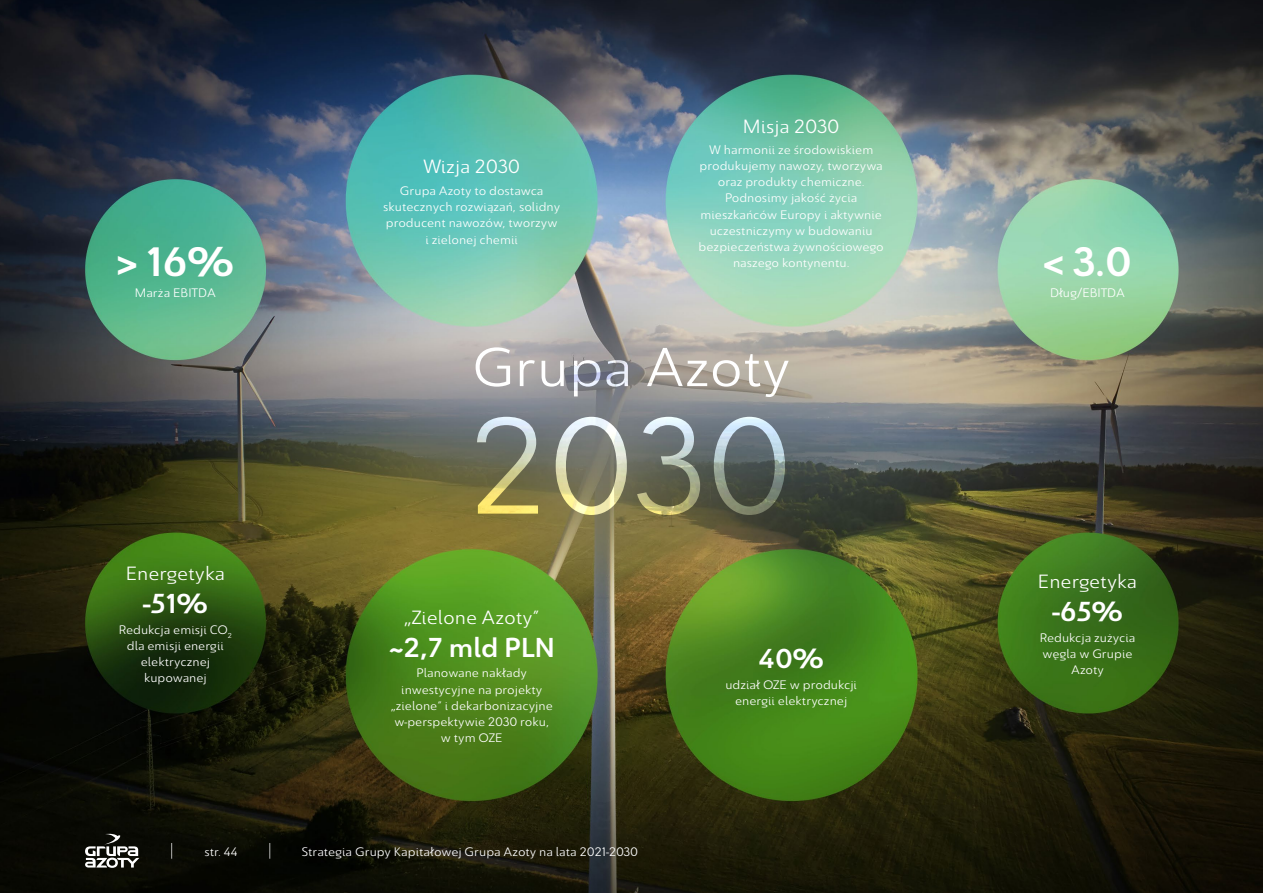
<style>
.page{position:relative;width:1263px;height:893px;background:#fff}
.page>*{position:absolute;margin:0;border:0;box-sizing:border-box;transform-origin:0 0}
.t1{font:150px "Savigny Regular Norm";color:#fff}
.t2{font:60px "Savigny Regular Norm";letter-spacing:-.005em;color:#fff}
.t3{font:45px "Savigny Medium Norm";color:#fff}
.t4{font:30px "Savigny Medium Norm";color:#fff}
.t5{font:21px "Savigny Regular Norm";color:#fff}
.t6{font:13.5px/16.2px "Savigny Regular Norm";color:#fff;text-align:center}
</style>
<div class="page">
<img style="left:0;top:0;width:1263px;height:893px">
<svg style="left:85px;top:834px;width:54px;height:34px"></svg>
<svg style="left:171px;top:843px;width:1px;height:16px"></svg>
<svg style="left:269px;top:843px;width:1px;height:16px"></svg>
<h3 class="t3" style="left:117px;top:241px;width:119px">&gt; 16%</h3>
<p class="t6" style="left:135px;top:285px;width:82px">Marża EBITDA</p>
<h3 class="t5" style="left:126px;top:562px;width:101px">Energetyka</h3>
<h3 class="t4" style="left:143px;top:589px;width:66px">-51%</h3>
<p class="t6" style="left:119px;top:621px;width:115px">Redukcja emisji CO<sub>2 </sub>dla emisji energii elektrycznej kupowanej</p>
<h3 class="t5" style="left:423px;top:155px;width:99px">Wizja 2030</h3>
<p class="t6" style="left:383px;top:182px;width:179px">Grupa Azoty to dostawca skutecznych rozwiązań, solidny producent nawozów, tworzyw i zielonej chemii</p>
<h3 class="t5" style="left:743px;top:115px;width:98px">Misja 2030</h3>
<p class="t6" style="left:699px;top:141px;width:187px">W harmonii ze środowiskiem produkujemy nawozy, tworzywa oraz produkty chemiczne.<br>Podnosimy jakość życia mieszkańców Europy i aktywnie uczestniczymy w budowaniu bezpieczeństwa żywnościowego naszego kontynentu.</p>
<h2 class="t2" style="left:472px;top:336px;width:320px">Grupa Azoty</h2>
<h1 class="t1" style="left:469px;top:387px;width:326px">2030</h1>
<h3 class="t5" style="left:404px;top:606px;width:137px">„Zielone Azoty”</h3>
<h3 class="t4" style="left:389px;top:633px;width:168px">~2,7 mld PLN</h3>
<p class="t6" style="left:391px;top:665px;width:163px">Planowane nakłady inwestycyjne na projekty „zielone” i dekarbonizacyjne w perspektywie 2030 roku, w tym OZE</p>
<h3 class="t4" style="left:758px;top:644px;width:67px">40%</h3>
<p class="t6" style="left:725px;top:676px;width:133px">udział OZE w produkcji energii elektrycznej</p>
<p class="t6" style="left:204px;top:843px;width:35px">str. 44</p>
<p class="t6" style="left:302px;top:843px;width:338px">Strategia Grupy Kapitałowej Grupa Azoty na lata 2021-2030</p>
<h3 class="t3" style="left:1043px;top:241px;width:90px">&lt; 3.0</h3>
<p class="t6" style="left:1050px;top:285px;width:77px">Dług/EBITDA</p>
<h3 class="t5" style="left:1038px;top:570px;width:101px">Energetyka</h3>
<h3 class="t4" style="left:1052px;top:597px;width:72px">-65%</h3>
<p class="t6" style="left:1040px;top:629px;width:97px;text-align:left">Redukcja zużycia węgla w Grupie</p>
<p class="t6" style="left:1071px;top:662px;width:34px">Azoty</p>
</div>
